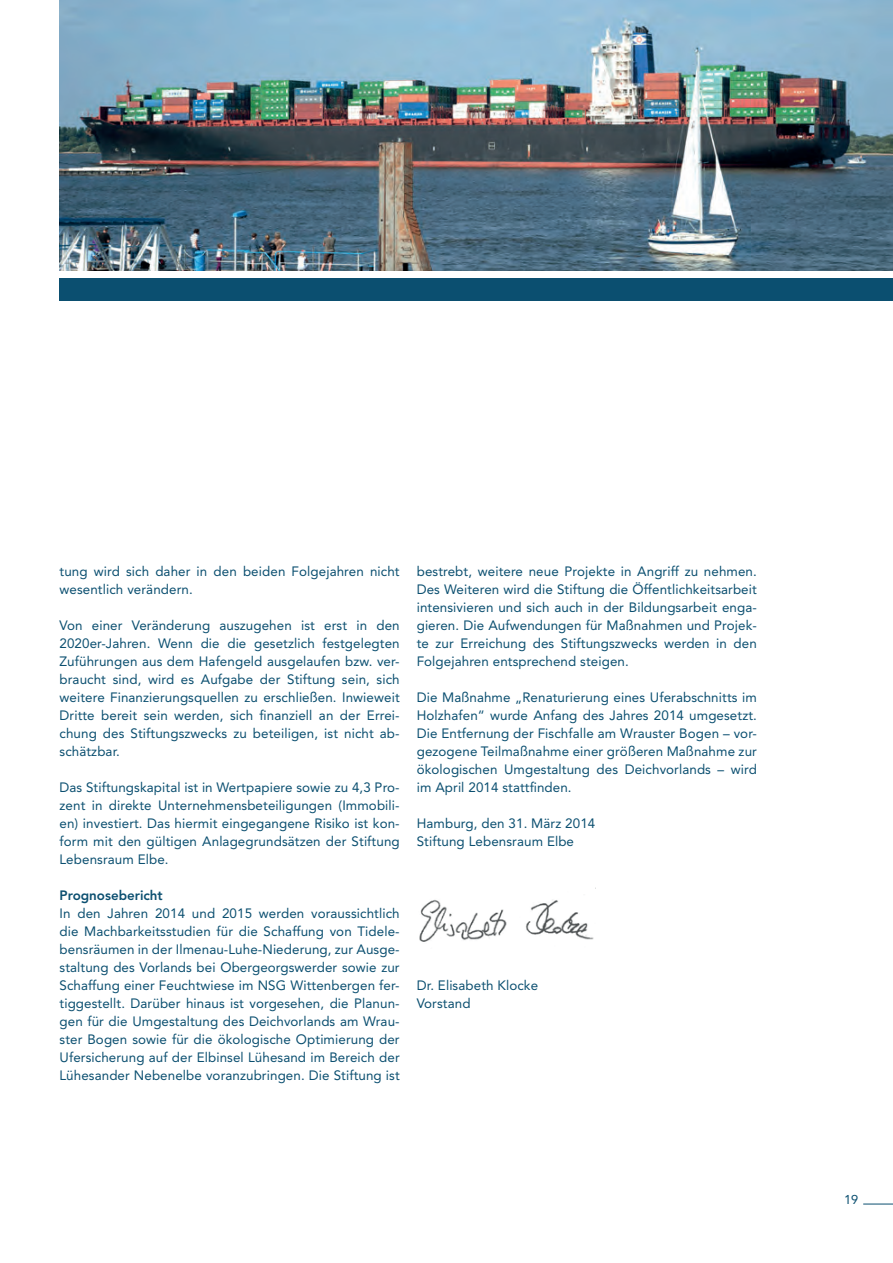
<style>
.page{position:relative;width:893px;height:1263px;background:#fff}
.page>*{position:absolute;margin:0;border:0;box-sizing:border-box;transform-origin:0 0}
.t1{font:13.5px/18px "Avenir";letter-spacing:.01em;color:#0b4f70;text-align:justify}
.t2{font:800 13.5px "Avenir";color:#0b4f70}
.t3{font:12.75px "Avenir";color:#0b4f70}
</style>
<div class="page">
<hr style="left:863px;top:1204px;width:30px;height:1px;background:#0b4f70">
<div style="left:60px;top:279px;width:833px;height:22px;background:#0b4f70"></div>
<img style="left:60px;top:0;width:833px;height:271px">
<img style="left:419px;top:899px;width:175px;height:43px">
<p class="t1" style="left:60px;top:562px;width:342px">tung wird sich daher in den beiden Folgejahren nicht wesentlich verändern.</p>
<p class="t1" style="left:60px;top:616px;width:342px">Von einer Veränderung auszugehen ist erst in den 2020er-Jahren. Wenn die die gesetzlich festgelegten Zuführungen aus dem Hafengeld ausgelaufen bzw. ver&shy;braucht sind, wird es Aufgabe der Stiftung sein, sich weitere Finanzierungsquellen zu erschließen. Inwieweit Dritte bereit sein werden, sich finanziell an der Errei&shy;chung des Stiftungszwecks zu beteiligen, ist nicht ab&shy;schätzbar.</p>
<p class="t1" style="left:60px;top:778px;width:342px">Das Stiftungskapital ist in Wertpapiere sowie zu 4,3 Pro&shy;zent in direkte Unternehmensbeteiligungen (Immobili&shy;en) investiert. Das hiermit eingegangene Risiko ist kon&shy;form mit den gültigen Anlagegrundsätzen der Stiftung Lebensraum Elbe.</p>
<p class="t2" style="left:60px;top:887px;width:105px">Prognosebericht</p>
<p class="t1" style="left:60px;top:904px;width:342px">In den Jahren 2014 und 2015 werden voraussichtlich die Machbarkeitsstudien für die Schaffung von Tidele&shy;bensräumen in der Ilmenau-Luhe-Niederung, zur Ausge&shy;staltung des Vorlands bei Obergeorgswerder sowie zur Schaffung einer Feuchtwiese im NSG Wittenbergen fer&shy;tiggestellt. Darüber hinaus ist vorgesehen, die Planun&shy;gen für die Umgestaltung des Deichvorlands am Wrau&shy;ster Bogen sowie für die ökologische Optimierung der Ufersicherung auf der Elbinsel Lühesand im Bereich der Lühesander Nebenelbe voranzubringen. Die Stiftung ist</p>
<p class="t1" style="left:417px;top:562px;width:342px">bestrebt, weitere neue Projekte in Angriff zu nehmen.<br>Des Weiteren wird die Stiftung die Öffentlichkeitsarbeit intensivieren und sich auch in der Bildungsarbeit enga&shy;gieren. Die Aufwendungen für Maßnahmen und Projek&shy;te zur Erreichung des Stiftungszwecks werden in den Folgejahren entsprechend steigen.</p>
<p class="t1" style="left:417px;top:688px;width:342px">Die Maßnahme „Renaturierung eines Uferabschnitts im Holzhafen“ wurde Anfang des Jahres 2014 umgesetzt.<br>Die Entfernung der Fischfalle am Wrauster Bogen – vor&shy;gezogene Teilmaßnahme einer größeren Maßnahme zur ökologischen Umgestaltung des Deichvorlands – wird im April 2014 stattfinden.</p>
<p class="t1" style="left:417px;top:814px;width:180px">Hamburg, den 31. März 2014<br>Stiftung Lebensraum Elbe</p>
<p class="t1" style="left:417px;top:976px;width:123px">Dr. Elisabeth Klocke<br>Vorstand</p>
<p class="t3" style="left:844px;top:1192px;width:16px">19</p>
</div>
